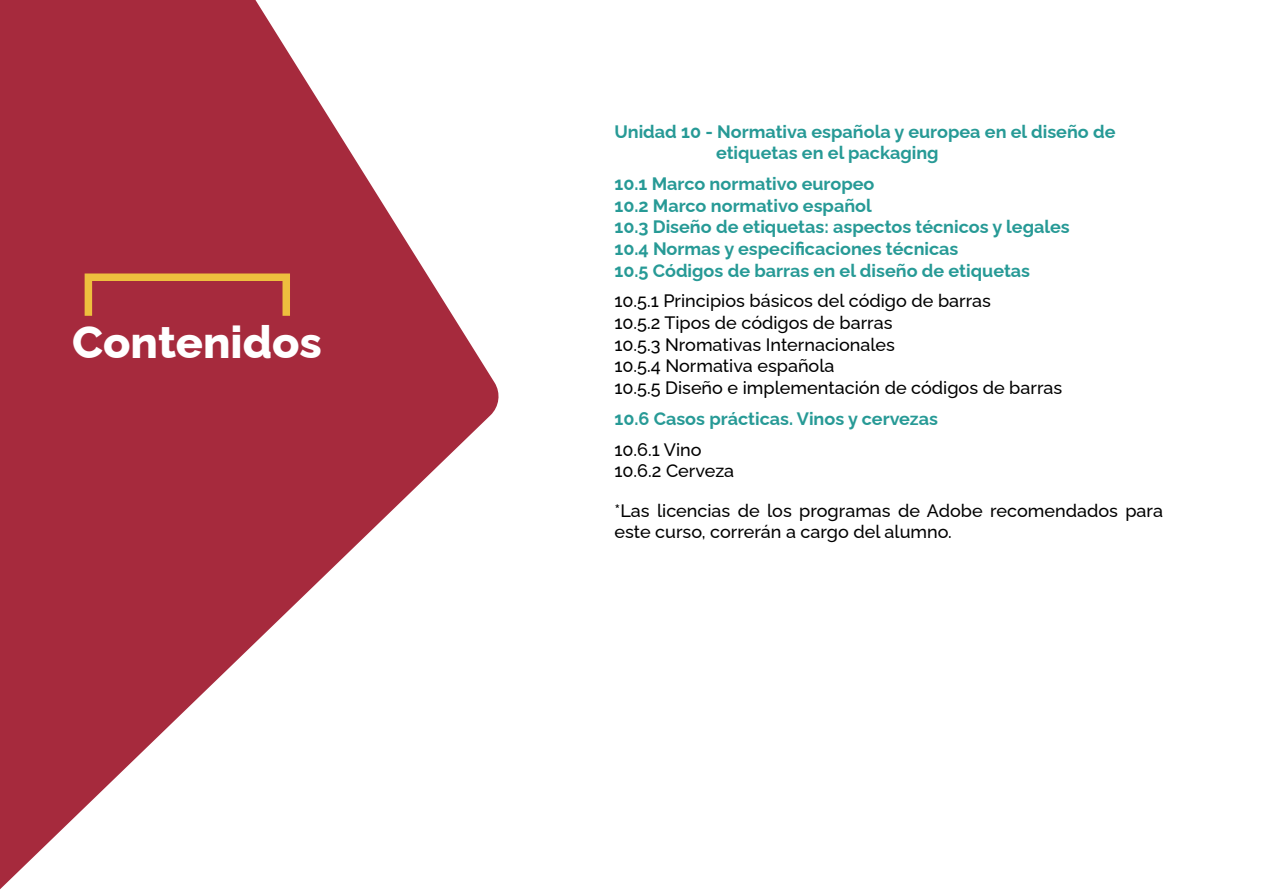
<style>
.page{position:relative;width:1263px;height:893px;background:#fff}
.page>*{position:absolute;margin:0;border:0;box-sizing:border-box;transform-origin:0 0}
.t1{font:800 45px "Raleway";color:#fff}
.t2{font:500 18px/21.6px "Raleway";color:#000}
.t3{font:700 18px/21.6px "Raleway";color:#279a96}
</style>
<div class="page">
<svg style="left:0;top:0;width:499px;height:890px;fill:#a62a3d"></svg>
<div style="left:85px;top:273px;width:205px;height:47px;border:8px solid #eebf3e"></div>
<p class="t1" style="left:72px;top:306px;width:251px">Contenidos</p>
<p class="t3" style="left:716px;top:118px;width:401px;text-indent:-102px">Unidad 10 - Normativa española y europea en el diseño de etiquetas en el packaging</p>
<p class="t3" style="left:614px;top:171px;width:261px">10.1 Marco normativo europeo</p>
<p class="t3" style="left:614px;top:193px;width:259px">10.2 Marco normativo español</p>
<p class="t3" style="left:614px;top:214px;width:457px">10.3 Diseño de etiquetas: aspectos técnicos y legales</p>
<p class="t3" style="left:614px;top:236px;width:346px">10.4 Normas y especificaciones técnicas</p>
<p class="t3" style="left:614px;top:257px;width:417px">10.5 Códigos de barras en el diseño de etiquetas</p>
<p class="t2" style="left:614px;top:288px;width:378px">10.5.1 Principios básicos del código de barras</p>
<p class="t2" style="left:614px;top:310px;width:279px">10.5.2 Tipos de códigos de barras</p>
<p class="t2" style="left:614px;top:331px;width:282px">10.5.3 Nromativas Internacionales</p>
<p class="t2" style="left:614px;top:353px;width:222px">10.5.4 Normativa española</p>
<p class="t2" style="left:614px;top:375px;width:449px">10.5.5 Diseño e implementación de códigos de barras</p>
<p class="t3" style="left:614px;top:405px;width:325px">10.6 Casos prácticas. Vinos y cervezas</p>
<p class="t2" style="left:614px;top:436px;width:89px">10.6.1 Vino</p>
<p class="t2" style="left:614px;top:458px;width:121px">10.6.2 Cerveza</p>
<p class="t2" style="left:614px;top:497px;width:550px">*Las licencias de los programas de Adobe recomendados para este curso, correrán a cargo del alumno.</p>
</div>
